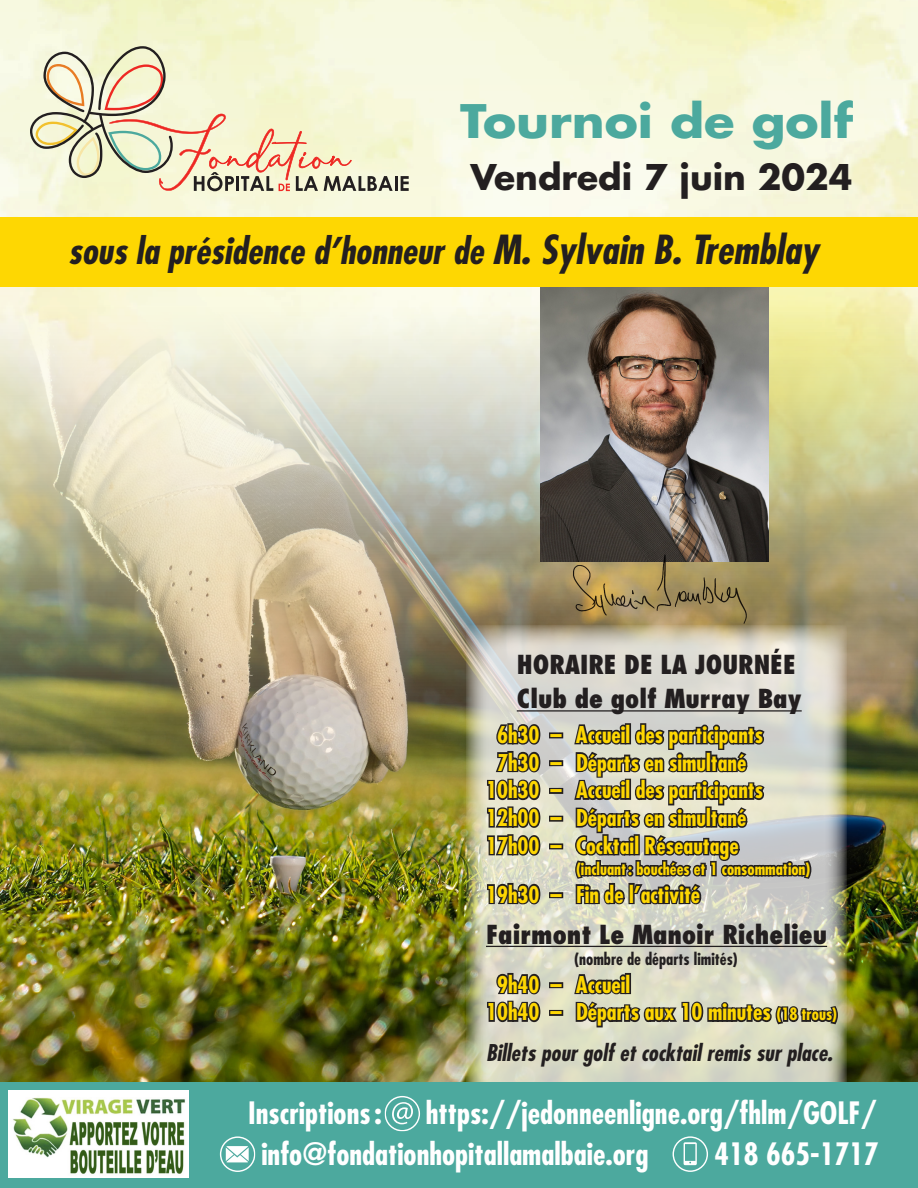
<style>
.page{position:relative;width:918px;height:1188px;background:#fff}
.page>*{position:absolute;margin:0;border:0;box-sizing:border-box;transform-origin:0 0}
.t1{font:700 45px "Futura";color:#4ca99e;scale:1.11 1}
.t2{font:italic 700 condensed 36px "Futura";color:#231f20}
.t3{font:700 34.5px "Futura";color:#231f20}
.t4{font:700 condensed 30px "Futura";color:#fff}
.t5{font:800 condensed 25.5px "Futura";color:#231f20}
.t6{font:700 condensed 22.5px "Futura";color:#fed702}
.t7{font:italic 700 condensed 22.5px "Futura";color:#231f20}
.t8{font:700 condensed 16.5px "Futura";color:#fed702}
.t9{font:700 condensed 16.5px "Futura";color:#231f20}
.s1{font-size:39px}
.s2{font-size:16.5px}
</style>
<div class="page">
<img style="left:0;top:0;width:918px;height:308px">
<img style="left:0;top:308px;width:918px;height:774px">
<svg style="left:31px;top:46px;width:378px;height:145px;background:#e6e1c3"></svg>
<img style="left:466px;top:626px;width:381px;height:456px">
<img style="left:540px;top:287px;width:228px;height:275px">
<hr style="left:517px;top:710px;width:285px;height:2px;background:#231f20">
<hr style="left:486px;top:946px;width:341px;height:1px;background:#231f20">
<div style="left:549px;top:732px;width:14px;height:6px;border:3px solid #231f20"></div>
<div style="left:549px;top:760px;width:14px;height:6px;border:3px solid #231f20"></div>
<div style="left:549px;top:788px;width:14px;height:6px;border:3px solid #231f20"></div>
<div style="left:549px;top:816px;width:14px;height:6px;border:3px solid #231f20"></div>
<svg style="left:485px;top:722px;width:57px;height:138px;background:#7c7971"></svg>
<div style="left:549px;top:843px;width:14px;height:6px;border:3px solid #231f20"></div>
<svg style="left:485px;top:881px;width:57px;height:28px;background:#76746b"></svg>
<div style="left:549px;top:892px;width:14px;height:6px;border:3px solid #231f20"></div>
<svg style="left:572px;top:687px;width:241px;height:240px;background:#9e9d97"></svg>
<div style="left:549px;top:982px;width:14px;height:6px;border:3px solid #231f20"></div>
<svg style="left:485px;top:964px;width:57px;height:63px;background:#88867d"></svg>
<div style="left:549px;top:1010px;width:14px;height:6px;border:3px solid #231f20"></div>
<svg style="left:572px;top:937px;width:267px;height:114px;background:#bdbdac"></svg>
<img style="left:541px;top:533px;width:231px;height:94px">
<div style="left:0;top:218px;width:918px;height:69px;background:#fed702"></div>
<div style="left:0;top:1082px;width:918px;height:106px;background:#4ca99e"></div>
<img style="left:9px;top:1090px;width:180px;height:88px">
<svg style="left:385px;top:1096px;width:35px;height:35px"></svg>
<svg style="left:672px;top:1136px;width:36px;height:36px"></svg>
<svg style="left:219px;top:1136px;width:36px;height:36px"></svg>
<p class="t1" style="left:460px;top:90px;width:355px">Tournoi de golf</p>
<p class="t3" style="left:471px;top:153px;width:383px">Vendredi 7 juin 2024</p>
<p class="t2" style="left:68px;top:227px;width:752px">sous la présidence d’honneur de <span class="s1">M. Sylvain B. Tremblay</span></p>
<p class="t5" style="left:517px;top:648px;width:280px">HORAIRE DE LA JOURNÉE</p>
<p class="t5" style="left:517px;top:683px;width:286px">Club de golf Murray Bay</p>
<p class="t6" style="left:497px;top:720px;width:268px">6h30 – Accueil des participants</p>
<p class="t6" style="left:497px;top:748px;width:251px">7h30 – Départs en simultané</p>
<p class="t6" style="left:486px;top:776px;width:279px">10h30 – Accueil des participants</p>
<p class="t6" style="left:486px;top:803px;width:262px">12h00 – Départs en simultané</p>
<p class="t6" style="left:486px;top:831px;width:254px">17h00 – Cocktail Réseautage</p>
<p class="t8" style="left:576px;top:858px;width:236px">(incluant: bouchées et 1 consommation)</p>
<p class="t6" style="left:486px;top:880px;width:216px">19h30 – Fin de l’activité</p>
<p class="t5" style="left:486px;top:918px;width:343px">Fairmont Le Manoir Richelieu</p>
<p class="t9" style="left:574px;top:948px;width:165px">(nombre de départs limités)</p>
<p class="t6" style="left:497px;top:970px;width:135px">9h40 – Accueil</p>
<p class="t6" style="left:486px;top:998px;width:353px">10h40 – Départs aux 10 minutes <span class="s2">(18 trous)</span></p>
<p class="t7" style="left:486px;top:1038px;width:348px">Billets pour golf et cocktail remis sur place.</p>
<p class="t4" style="left:248px;top:1094px;width:135px">Inscriptions:</p>
<p class="t4" style="left:426px;top:1094px;width:452px">https://jedonneenligne.org/fhlm/GOLF/</p>
<p class="t4" style="left:261px;top:1135px;width:389px">info@fondationhopitallamalbaie.org</p>
<p class="t4" style="left:715px;top:1135px;width:165px">418 665-1717</p>
</div>
